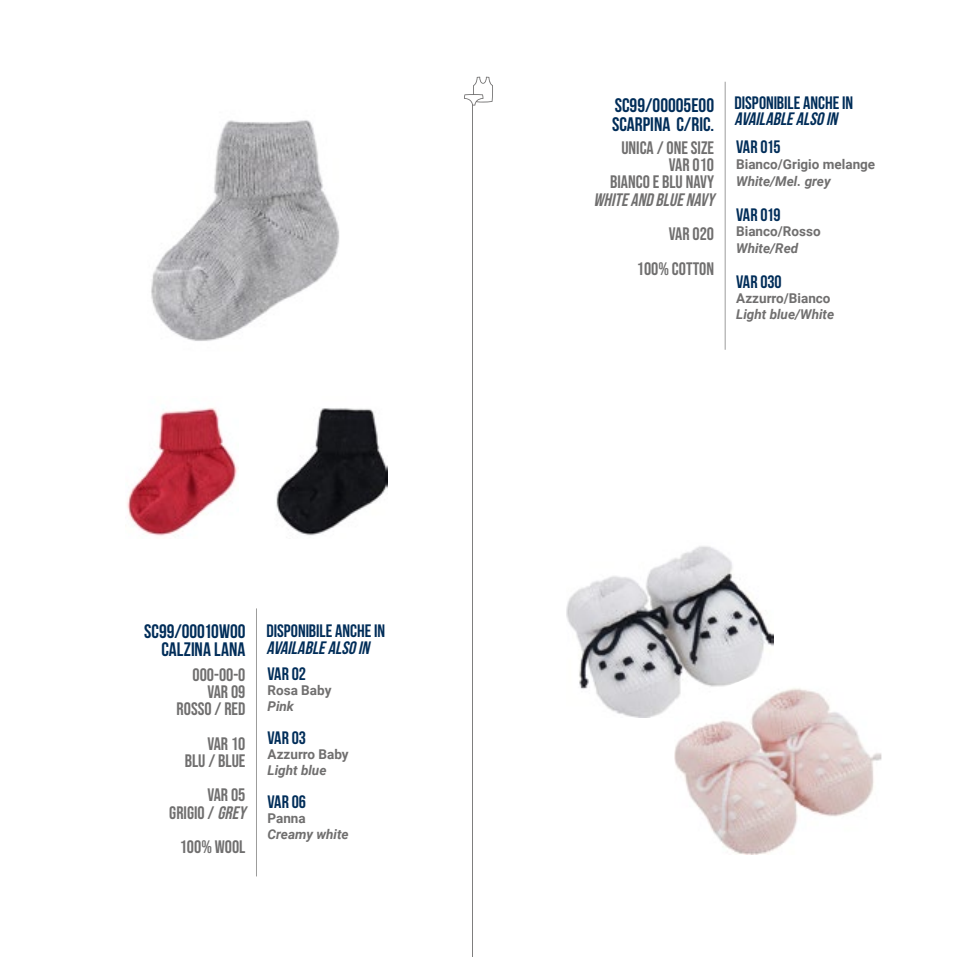
<style>
.page{position:relative;width:957px;height:957px;background:#fff}
.page>*{position:absolute;margin:0;border:0;box-sizing:border-box;transform-origin:0 0}
.t1{font:700 19.65px/19.6px "Bebas Neue";color:#002d59}
.t2{font:700 19.5px/18px "Bebas Neue";color:#002d59;text-align:right}
.t3{font:18px/17.2px "Bebas Neue";color:#706f6f;text-align:right}
.t4{font:700 18px "Bebas Neue";color:#002d59}
.t5{font:italic 700 18px "Bebas Neue";color:#002d59}
.t6{font:italic 18px "Bebas Neue";color:#706f6f}
.t7{font:700 13.5px "Roboto";color:#706f6f}
.t8{font:italic 700 13.5px "Roboto";color:#706f6f}
.s1{font-style:italic}
</style>
<div class="page">
<svg style="left:464px;top:77px;width:29px;height:880px"></svg>
<img style="left:567px;top:546px;width:207px;height:172px">
<img style="left:674px;top:664px;width:207px;height:191px">
<hr style="left:725px;top:82px;width:1px;height:268px;background:#9d9d9c">
<img style="left:151px;top:120px;width:189px;height:221px">
<img style="left:125px;top:408px;width:112px;height:128px">
<img style="left:276px;top:408px;width:111px;height:128px">
<hr style="left:256px;top:608px;width:1px;height:268px;background:#9d9d9c">
<p class="t2" style="left:144px;top:622px;width:103px">SC99/00010W00<br>CALZINA LANA</p>
<p class="t3" style="left:176px;top:665px;width:70px">000-00-0<br>VAR 09<br>ROSSO / RED</p>
<p class="t3" style="left:185px;top:734px;width:62px">VAR 10<br>BLU / BLUE</p>
<p class="t3" style="left:169px;top:786px;width:82px">VAR 05<br>GRIGIO / <span class="s1">GREY</span></p>
<p class="t3" style="left:180px;top:838px;width:67px">100% WOOL</p>
<p class="t4" style="left:266px;top:621px;width:120px">DISPONIBILE ANCHE IN</p>
<p class="t5" style="left:266px;top:637px;width:108px">AVAILABLEALSOIN</p>
<p class="t4" style="left:267px;top:663px;width:40px">VAR 02</p>
<p class="t7" style="left:267px;top:680px;width:65px">Rosa Baby</p>
<p class="t8" style="left:267px;top:697px;width:28px">Pink</p>
<p class="t4" style="left:267px;top:727px;width:40px">VAR 03</p>
<p class="t7" style="left:267px;top:744px;width:83px">Azzurro Baby</p>
<p class="t8" style="left:267px;top:761px;width:60px">Light blue</p>
<p class="t4" style="left:267px;top:791px;width:40px">VAR 06</p>
<p class="t7" style="left:267px;top:808px;width:40px">Panna</p>
<p class="t8" style="left:267px;top:825px;width:83px">Creamy white</p>
<p class="t1" style="left:612px;top:95px;width:104px">SC99/00005E00<br>SCARPINA C/RIC.</p>
<p class="t3" style="left:610px;top:139px;width:106px">UNICA / ONE SIZE<br>VAR 010<br>BIANCO E BLU NAVY</p>
<p class="t6" style="left:593px;top:189px;width:126px">WHITEANDBLUENAVY</p>
<p class="t3" style="left:637px;top:216px;width:79px;line-height:34.5px">VAR 020<br>100% COTTON</p>
<p class="t4" style="left:734px;top:93px;width:120px">DISPONIBILE ANCHE IN</p>
<p class="t5" style="left:734px;top:109px;width:108px">AVAILABLEALSOIN</p>
<p class="t4" style="left:736px;top:137px;width:46px">VAR 015</p>
<p class="t7" style="left:736px;top:155px;width:141px">Bianco/Grigio melange</p>
<p class="t8" style="left:736px;top:172px;width:96px">White/Mel. grey</p>
<p class="t4" style="left:736px;top:205px;width:46px">VAR 019</p>
<p class="t7" style="left:736px;top:222px;width:86px">Bianco/Rosso</p>
<p class="t8" style="left:736px;top:238px;width:64px">White/Red</p>
<p class="t4" style="left:736px;top:272px;width:47px">VAR 030</p>
<p class="t7" style="left:736px;top:288px;width:96px">Azzurro/Bianco</p>
<p class="t8" style="left:736px;top:305px;width:100px">Light blue/White</p>
</div>
